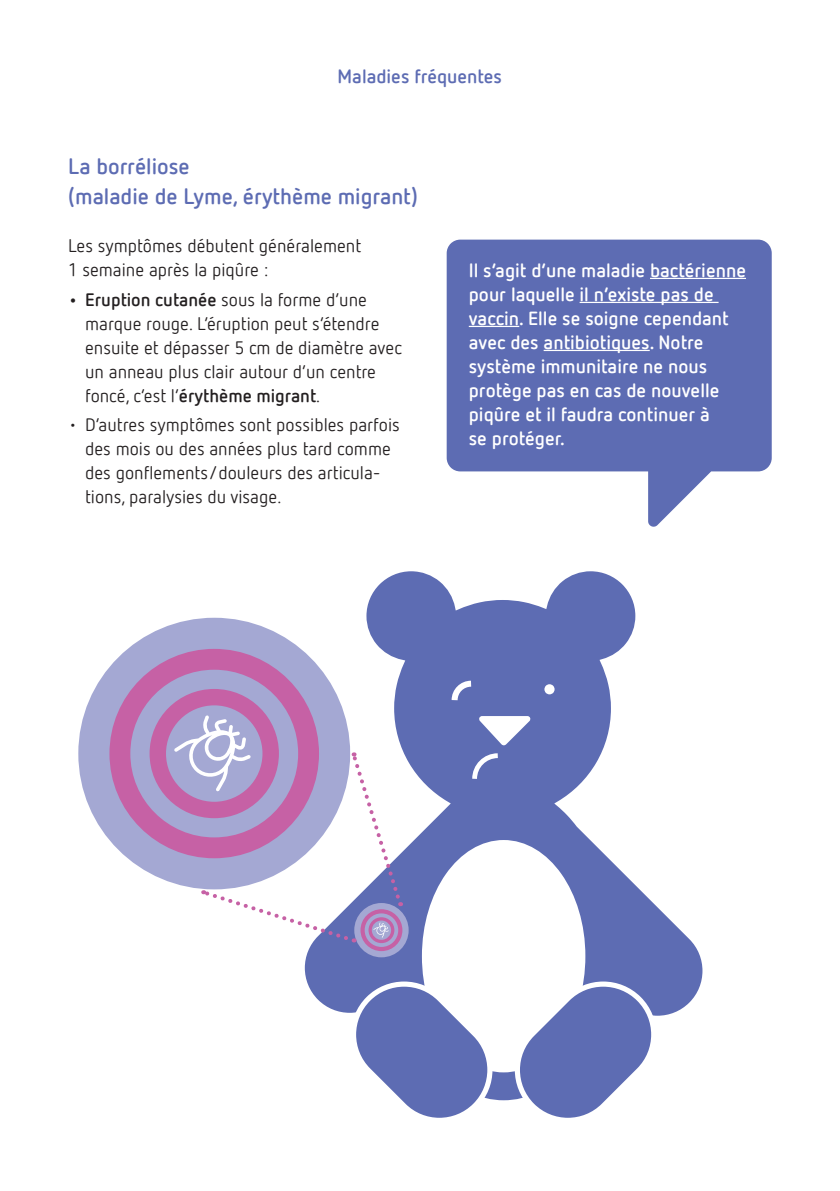
<style>
.page{position:relative;width:840px;height:1191px;background:#fff}
.page>*{position:absolute;margin:0;border:0;box-sizing:border-box;transform-origin:0 0}
.Parag_Style23{font:700 22px "Netto Offc";color:#5d6cb3}
.Parag_Style18{font:700 19px/24px "Netto Offc";color:#fff}
.Parag_Style3{font:700 19px "Netto Offc";color:#5d6cb3}
.Parag_Style23-2{font:18px/24px "Netto Offc";color:#231f20}
.s1{font-weight:700}
</style>
<div class="page">
<svg style="left:446px;top:240px;width:325px;height:287px;fill:#5d6cb3"></svg>
<hr style="left:649px;top:278px;width:96px;height:1px;background:#fff">
<hr style="left:579px;top:302px;width:139px;height:1px;background:#fff">
<hr style="left:468px;top:326px;width:51px;height:1px;background:#fff">
<hr style="left:543px;top:350px;width:106px;height:1px;background:#fff">
<svg style="left:94px;top:633px;width:240px;height:241px;background:#b97bb6"></svg>
<div style="left:78px;top:618px;width:272px;height:271px;border:31px solid #a4a8d3;border-radius:50%"></div>
<svg style="left:140px;top:679px;width:148px;height:149px;background:#ba78b4"></svg>
<div style="left:130px;top:669px;width:168px;height:168px;border:19px solid #a4a8d3;border-radius:50%"></div>
<div style="left:166px;top:705px;width:96px;height:96px;background:#a4a8d3;border-radius:50%"></div>
<svg style="left:297px;top:571px;width:406px;height:445px"></svg>
<svg style="left:544px;top:684px;width:10px;height:10px"></svg>
<svg style="left:448px;top:677px;width:29px;height:29px"></svg>
<svg style="left:174px;top:715px;width:484px;height:403px"></svg>
<p class="Parag_Style3" style="left:337px;top:64px;width:166px">Maladies fréquentes</p>
<p class="Parag_Style23" style="left:68px;top:153px;width:123px">La borréliose</p>
<p class="Parag_Style23" style="left:68px;top:183px;width:351px">(maladie de Lyme, érythème migrant)</p>
<p class="Parag_Style23-2" style="left:68px;top:233px;width:294px">Les symptômes débutent généralement<br>1 semaine après la piqûre :</p>
<p class="Parag_Style23-2" style="left:85px;top:287px;width:318px;text-indent:-17px"><span class="s1">• Eruption cutanée</span> sous la forme d’une marque rouge. L’éruption peut s’étendre ensuite et dépasser 5 cm de diamètre avec un anneau plus clair autour d’un centre foncé, c’est l’<span class="s1">érythème migrant</span>.</p>
<p class="Parag_Style23-2" style="left:85px;top:412px;width:316px;text-indent:-17px">• D’autres symptômes sont possibles parfois des mois ou des années plus tard comme des gonflements/douleurs des articula&shy;tions, paralysies du visage.</p>
<p class="Parag_Style18" style="left:468px;top:258px;width:278px">Il s’agit d’une maladie bactérienne pour laquelle il n’existe pas de vaccin. Elle se soigne cependant avec des antibiotiques. Notre système immunitaire ne nous protège pas en cas de nouvelle piqûre et il faudra continuer à<br>se protéger.</p>
</div>
